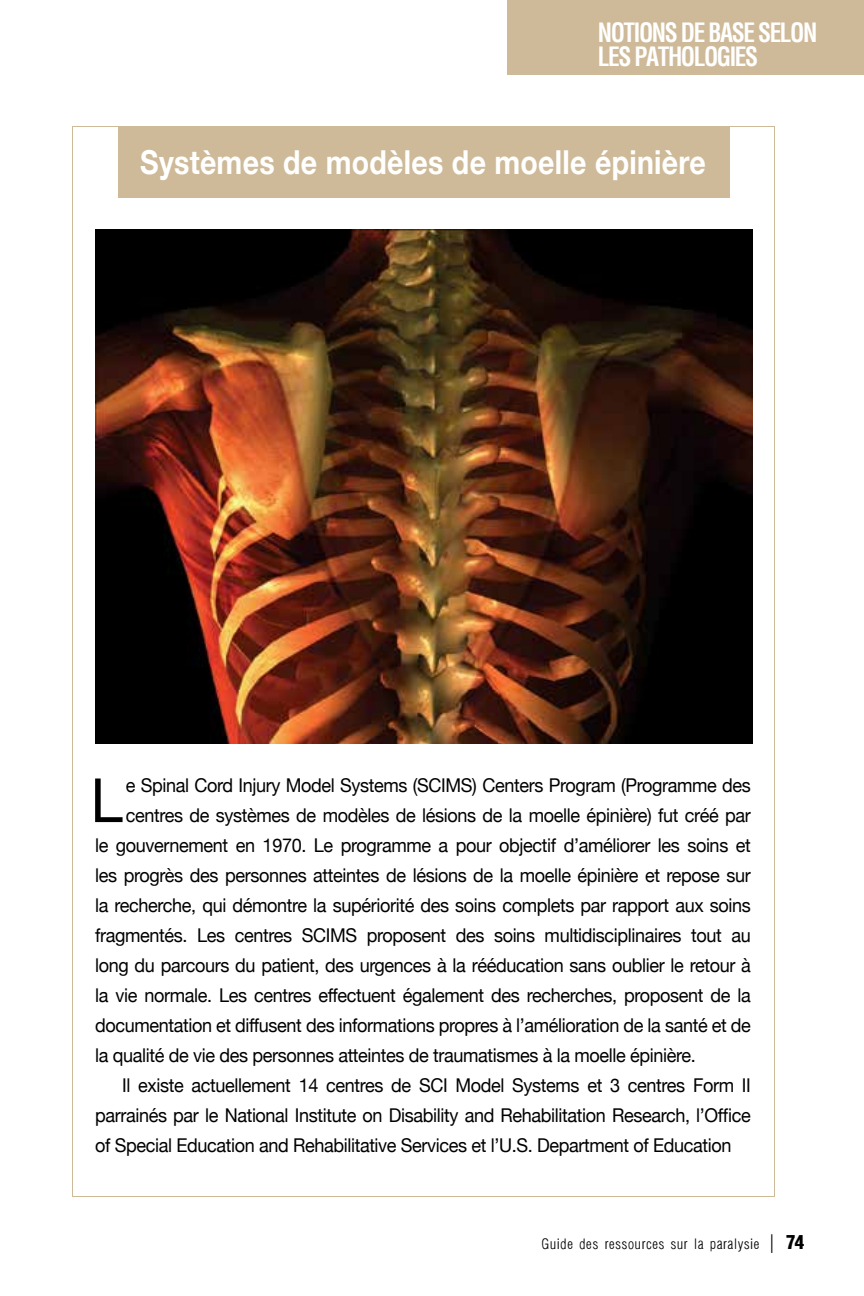
<style>
.page{position:relative;width:864px;height:1296px;background:#fff}
.page>*{position:absolute;margin:0;border:0;box-sizing:border-box;transform-origin:0 0}
.t1{font:61px "Helvetica Neue";color:#000;scale:.95 1}
.t2{font:700 33px "Helvetica Neue";letter-spacing:.01em;color:#fff;scale:.86 1}
.t3{font:700 condensed 26px/24px "Helvetica";letter-spacing:-.06em;color:#fff;scale:.9 1}
.t4{font:19px "Helvetica Neue";letter-spacing:-.02em;color:#000;scale:.95 1}
.t5{font:16px "Helvetica Condensed Light Li";letter-spacing:.035em;color:#000}
.s1{font-size:28.4px}
.s2{font-family:"Helvetica";font-weight:900;font-stretch:condensed;font-size:19px}
</style>
<div class="page">
<div style="left:508px;top:0;width:356px;height:75px;background:#ceba98"></div>
<div style="left:72px;top:126px;width:703px;height:1071px;background:#fff;border:1px solid #ceba98"></div>
<div style="left:118px;top:126px;width:612px;height:72px;background:#ceba98"></div>
<img style="left:96px;top:230px;width:657px;height:513px">
<h3 class="t3" style="left:598px;top:20px;width:246px">NOTIONS DE BASE SELON<br>LES PATHOLOGIES</h3>
<h2 class="t2" style="left:140px;top:142px;width:659px">Systèmes de modèles de moelle épinière</h2>
<h1 class="t1" style="left:91px;top:764px;width:35px">L</h1>
<p class="t4" style="left:126px;top:774px;width:660px">e Spinal Cord Injury Model Systems (SCIMS) Centers Program (Programme des</p>
<p class="t4" style="left:126px;top:804px;width:660px">centres de systèmes de modèles de lésions de la moelle épinière) fut créé par</p>
<p class="t4" style="left:95px;top:834px;width:692px">le gouvernement en 1970. Le programme a pour objectif d’améliorer les soins et</p>
<p class="t4" style="left:95px;top:864px;width:692px">les progrès des personnes atteintes de lésions de la moelle épinière et repose sur</p>
<p class="t4" style="left:95px;top:894px;width:692px">la recherche, qui démontre la supériorité des soins complets par rapport aux soins</p>
<p class="t4" style="left:95px;top:924px;width:692px">fragmentés. Les centres SCIMS proposent des soins multidisciplinaires tout au</p>
<p class="t4" style="left:95px;top:954px;width:692px">long du parcours du patient, des urgences à la rééducation sans oublier le retour à</p>
<p class="t4" style="left:95px;top:984px;width:692px">la vie normale. Les centres effectuent également des recherches, proposent de la</p>
<p class="t4" style="left:95px;top:1014px;width:692px">documentation et diffusent des informations propres à l’amélioration de la santé et de</p>
<p class="t4" style="left:95px;top:1044px;width:634px">la qualité de vie des personnes atteintes de traumatismes à la moelle épinière.</p>
<p class="t4" style="left:122px;top:1074px;width:663px">Il existe actuellement 14 centres de SCI Model Systems et 3 centres Form II</p>
<p class="t4" style="left:95px;top:1104px;width:692px">parrainés par le National Institute on Disability and Rehabilitation Research, l’Office</p>
<p class="t4" style="left:95px;top:1134px;width:671px">of Special Education and Rehabilitative Services et l’U.S. Department of Education</p>
<p class="t5" style="left:542px;top:1238px;width:264px">Guide des ressources sur la paralysie <span class="s1">|</span> <span class="s2">74</span></p>
</div>
